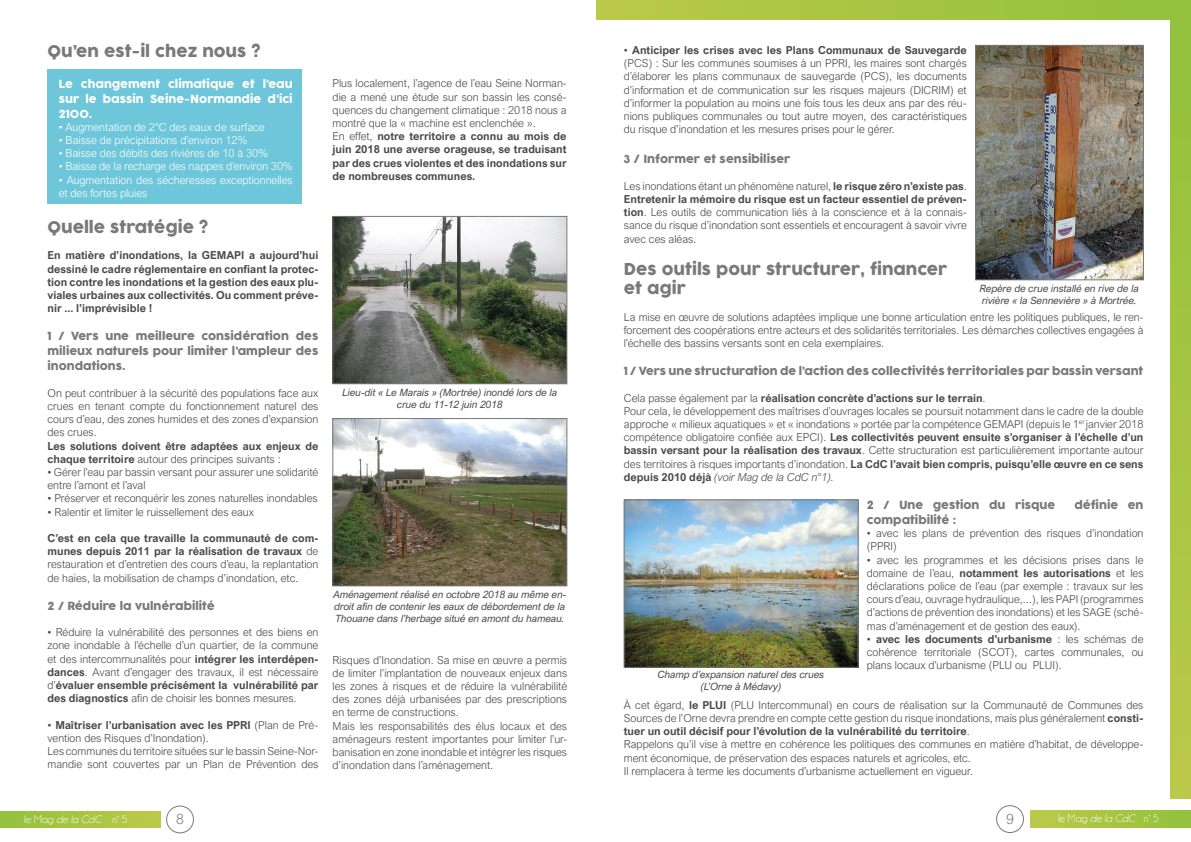
<style>
.page{position:relative;width:1191px;height:842px;background:#fff}
.page>*{position:absolute;margin:0;border:0;box-sizing:border-box;transform-origin:0 0}
.t1{font:16px/19.2px "COCOGOOSE";color:#7b7879}
.t2{font:300 14px "Arial Nova";color:#7b7879}
.t3{font:300 11px/13.2px "Arial Nova";color:#4a4a49;text-align:justify}
.t4{font:700 11px/13.2px "Arial Nova";color:#4a4a49;text-align:justify}
.t5{font:11px/15px "COCOGOOSE";color:#7b7879;text-align:justify}
.t6{font:300 11px/13.2px "Arial Nova";color:#fff}
.t7{font:11px/15px "COCOGOOSE";color:#fff;text-align:justify}
.t8{font:11px "Champagne&Limousines";color:#fff}
.t9{font:italic 10px/12px "Arial Nova";color:#4a4a49;text-align:center}
.s1{font-weight:300}
.s2{font-weight:700}
.s3{font-style:italic}
</style>
<div class="page">
<div style="left:996px;top:805px;width:27px;height:28px;border:1px solid #7b7879;border-radius:50%"></div>
<div style="left:166px;top:806px;width:28px;height:27px;border:1px solid #7b7879;border-radius:50%"></div>
<div style="left:0;top:811px;width:160px;height:17px;background:linear-gradient(to right,#92c23d,#bcc949)"></div>
<div style="left:1030px;top:811px;width:161px;height:16px;background:linear-gradient(to right,#bcc949,#92c23d)"></div>
<div style="left:596px;top:0;width:595px;height:20px;background:linear-gradient(to right,#bbc948,#91c13c)"></div>
<div style="left:1170px;top:0;width:21px;height:798px;background:linear-gradient(to bottom,#91c13c,#bbc948)"></div>
<img style="left:334px;top:420px;width:231px;height:164px">
<div style="left:332px;top:418px;width:235px;height:168px;border:1px solid #7b7879"></div>
<img style="left:334px;top:218px;width:231px;height:164px">
<div style="left:332px;top:216px;width:235px;height:168px;border:1px solid #7b7879"></div>
<div style="left:47px;top:69px;width:255px;height:135px;background:#6dc6d9"></div>
<img style="left:626px;top:502px;width:230px;height:163px">
<div style="left:624px;top:500px;width:234px;height:167px;border:1px solid #7b7879"></div>
<img style="left:977px;top:47px;width:164px;height:231px">
<div style="left:975px;top:45px;width:168px;height:235px;border:1px solid #7b7879"></div>
<h1 class="t1" style="left:47px;top:42px;width:214px">Qu’en est-il chez nous ?</h1>
<p class="t7" style="left:59px;top:76px;width:235px">Le changement climatique et l’eau sur le bassin Seine-Normandie d’ici 2100.</p>
<p class="t6" style="left:59px;top:120px;width:207px">• Augmentation de 2°C des eaux de surface</p>
<p class="t6" style="left:59px;top:133px;width:190px">• Baisse de précipitations d’environ 12%</p>
<p class="t6" style="left:59px;top:147px;width:211px">• Baisse des débits des rivières de 10 à 30%</p>
<p class="t6" style="left:59px;top:160px;width:235px">• Baisse de la recharge des nappes d’environ 30%</p>
<p class="t6" style="left:59px;top:173px;width:235px">• Augmentation des sécheresses exceptionnelles et des fortes pluies</p>
<h1 class="t1" style="left:47px;top:218px;width:162px">Quelle stratégie ?</h1>
<p class="t4" style="left:47px;top:249px;width:272px">En matière d’inondations, la GEMAPI a aujourd’hui dessiné le cadre réglementaire en confiant la protec&shy;tion contre les inondations et la gestion des eaux plu&shy;viales urbaines aux collectivités. Ou comment préve&shy;nir ... l’imprévisible !</p>
<p class="t5" style="left:47px;top:329px;width:272px">1 / Vers une meilleure considération des milieux naturels pour limiter l’ampleur des inondations.</p>
<p class="t3" style="left:47px;top:386px;width:272px">On peut contribuer à la sécurité des populations face aux crues en tenant compte du fonctionnement naturel des cours d’eau, des zones humides et des zones d’expansion des crues.</p>
<p class="t4" style="left:47px;top:439px;width:272px">Les solutions doivent être adaptées aux enjeux de chaque territoire <span class="s1">autour des principes suivants :</span></p>
<p class="t3" style="left:47px;top:466px;width:272px">• Gérer l’eau par bassin versant pour assurer une solidarité entre l’amont et l’aval</p>
<p class="t3" style="left:47px;top:492px;width:272px">• Préserver et reconquérir les zones naturelles inondables</p>
<p class="t3" style="left:47px;top:505px;width:208px">• Ralentir et limiter le ruissellement des eaux</p>
<p class="t3" style="left:47px;top:532px;width:272px"><span class="s2">C’est en cela que travaille la communauté de com&shy;munes depuis 2011 par la réalisation de travaux</span> de restauration et d’entretien des cours d’eau, la replantation de haies, la mobilisation de champs d’inondation, etc.</p>
<p class="t5" style="left:47px;top:598px;width:169px">2 / Réduire la vulnérabilité</p>
<p class="t3" style="left:47px;top:626px;width:272px">• Réduire la vulnérabilité des personnes et des biens en zone inondable à l’échelle d’un quartier, de la commune et des intercommunalités pour <span class="s2">intégrer les interdépen&shy;dances</span>. Avant d’engager des travaux, il est nécessaire d’<span class="s2">évaluer ensemble précisément la vulnérabilité par des diagnostics</span> afin de choisir les bonnes mesures.</p>
<p class="t3" style="left:47px;top:718px;width:272px;text-align:left">• <span class="s2">Maîtriser l’urbanisation avec les PPRI</span> (Plan de Pré&shy;vention des Risques d’Inondation).<br>Les communes du territoire situées sur le bassin Seine-Nor&shy;mandie sont couvertes par un Plan de Prévention des</p>
<p class="t3" style="left:332px;top:77px;width:235px;text-align:left">Plus localement, l’agence de l’eau Seine Norman&shy;die a mené une étude sur son bassin les consé&shy;quences du changement climatique : 2018 nous a montré que la « machine est enclenchée ».<br>En effet, <span class="s2">notre territoire a connu au mois de juin 2018 une averse orageuse, se traduisant par des crues violentes et des inondations sur de nombreuses communes.</span></p>
<p class="t9" style="left:342px;top:387px;width:216px">Lieu-dit « Le Marais » (Mortrée) inondé lors de la crue du 11-12 juin 2018</p>
<p class="t9" style="left:333px;top:588px;width:234px;text-align:justify">Aménagement réalisé en octobre 2018 au même en&shy;droit afin de contenir les eaux de débordement de la Thouane dans l’herbage situé en amont du hameau.</p>
<p class="t3" style="left:332px;top:653px;width:236px;text-align:left">Risques d’Inondation. Sa mise en œuvre a permis de limiter l’implantation de nouveaux enjeux dans les zones à risques et de réduire la vulnérabilité des zones déjà urbanisées par des prescriptions en terme de constructions.<br>Mais les responsabilités des élus locaux et des aménageurs restent importantes pour limiter l’ur&shy;banisation en zone inondable et intégrer les risques d’inondation dans l’aménagement.</p>
<p class="t3" style="left:624px;top:44px;width:344px">• <span class="s2">Anticiper les crises avec les Plans Communaux de Sauvegarde </span>(PCS) : Sur les communes soumises à un PPRI, les maires sont chargés d’élaborer les plans communaux de sauvegarde (PCS), les documents d’information et de communication sur les risques majeurs (DICRIM) et d’informer la population au moins une fois tous les deux ans par des réu&shy;nions publiques communales ou tout autre moyen, des caractéristiques du risque d’inondation et les mesures prises pour le gérer.</p>
<p class="t5" style="left:624px;top:152px;width:168px">3 / Informer et sensibiliser</p>
<p class="t3" style="left:624px;top:179px;width:344px">Les inondations étant un phénomène naturel, <span class="s2">le risque zéro n’existe pas</span>.<br><span class="s2">Entretenir la mémoire du risque est un facteur essentiel de préven&shy;tion</span>. Les outils de communication liés à la conscience et à la connais&shy;sance du risque d’inondation sont essentiels et encouragent à savoir vivre avec ces aléas.</p>
<h1 class="t1" style="left:624px;top:260px;width:325px">Des outils pour structurer, financer et agir</h1>
<p class="t3" style="left:624px;top:310px;width:521px">La mise en œuvre de solutions adaptées implique une bonne articulation entre les politiques publiques, le ren&shy;forcement des coopérations entre acteurs et des solidarités territoriales. Les démarches collectives engagées à l’échelle des bassins versants sont en cela exemplaires.</p>
<p class="t5" style="left:624px;top:364px;width:521px">1 / Vers une structuration de l’action des collectivités territoriales par bassin versant</p>
<p class="t3" style="left:624px;top:391px;width:521px;text-align:left">Cela passe également par la <span class="s2">réalisation concrète d’actions sur le terrain</span>.<br>Pour cela, le développement des maîtrises d’ouvrages locales se poursuit notamment dans le cadre de la double approche « milieux aquatiques » et « inondations » portée par la compétence GEMAPI (depuis le 1<sup>er</sup> janvier 2018 compétence obligatoire confiée aux EPCI). <span class="s2">Les collectivités peuvent ensuite s’organiser à l’échelle d’un bassin versant pour la réalisation des travaux</span>. Cette structuration est particulièrement importante autour des territoires à risques importants d’inondation. <span class="s2">La CdC l’avait bien compris, puisqu’elle œuvre en ce sens depuis 2010 déjà</span> <span class="s3">(voir Mag de la CdC n°1).</span></p>
<p class="t5" style="left:867px;top:498px;width:190px">2 / Une gestion du risque</p>
<p class="t5" style="left:1074px;top:498px;width:71px">définie en</p>
<p class="t5" style="left:867px;top:513px;width:91px">compatibilité :</p>
<p class="t3" style="left:867px;top:527px;width:278px">• avec les plans de prévention des risques d’inondation (PPRI)</p>
<p class="t3" style="left:867px;top:553px;width:278px">• avec les programmes et les décisions prises dans le domaine de l’eau, <span class="s2">notamment les autorisations</span> et les déclarations police de l’eau (par exemple : travaux sur les cours d’eau, ouvrage hydraulique,...), les PAPI (programmes d’actions de prévention des inondations) et les SAGE (sché&shy;mas d’aménagement et de gestion des eaux).</p>
<p class="t3" style="left:867px;top:632px;width:278px">• <span class="s2">avec les documents d’urbanisme</span> : les schémas de cohérence territoriale (SCOT), cartes communales, ou plans locaux d’urbanisme (PLU ou PLUI).</p>
<p class="t3" style="left:624px;top:698px;width:521px;text-align:left">À cet égard, <span class="s2">le PLUI</span> (PLU Intercommunal) en cours de réalisation sur la Communauté de Communes des Sources de l’Orne devra prendre en compte cette gestion du risque inondations, mais plus généralement <span class="s2">consti&shy;tuer un outil décisif pour l’évolution de la vulnérabilité du territoire</span>.<br>Rappelons qu’il vise à mettre en cohérence les politiques des communes en matière d’habitat, de développe&shy;ment économique, de préservation des espaces naturels et agricoles, etc.<br>Il remplacera à terme les documents d’urbanisme actuellement en vigueur.</p>
<p class="t9" style="left:980px;top:282px;width:160px;text-align:left">Repère de crue installé en rive de la rivière « la Sennevière » à Mortrée.</p>
<p class="t9" style="left:658px;top:668px;width:168px">Champ d’expansion naturel des crues (L’Orne à Médavy)</p>
<p class="t8" style="left:24px;top:813px;width:105px">le Mag <span class="s3">de la CdC</span> n° 5</p>
<p class="t2" style="left:176px;top:811px;width:9px">8</p>
<p class="t2" style="left:1006px;top:811px;width:9px">9</p>
<p class="t8" style="left:1058px;top:813px;width:102px">le Mag <span class="s3">de la CdC</span> n° 5</p>
</div>
